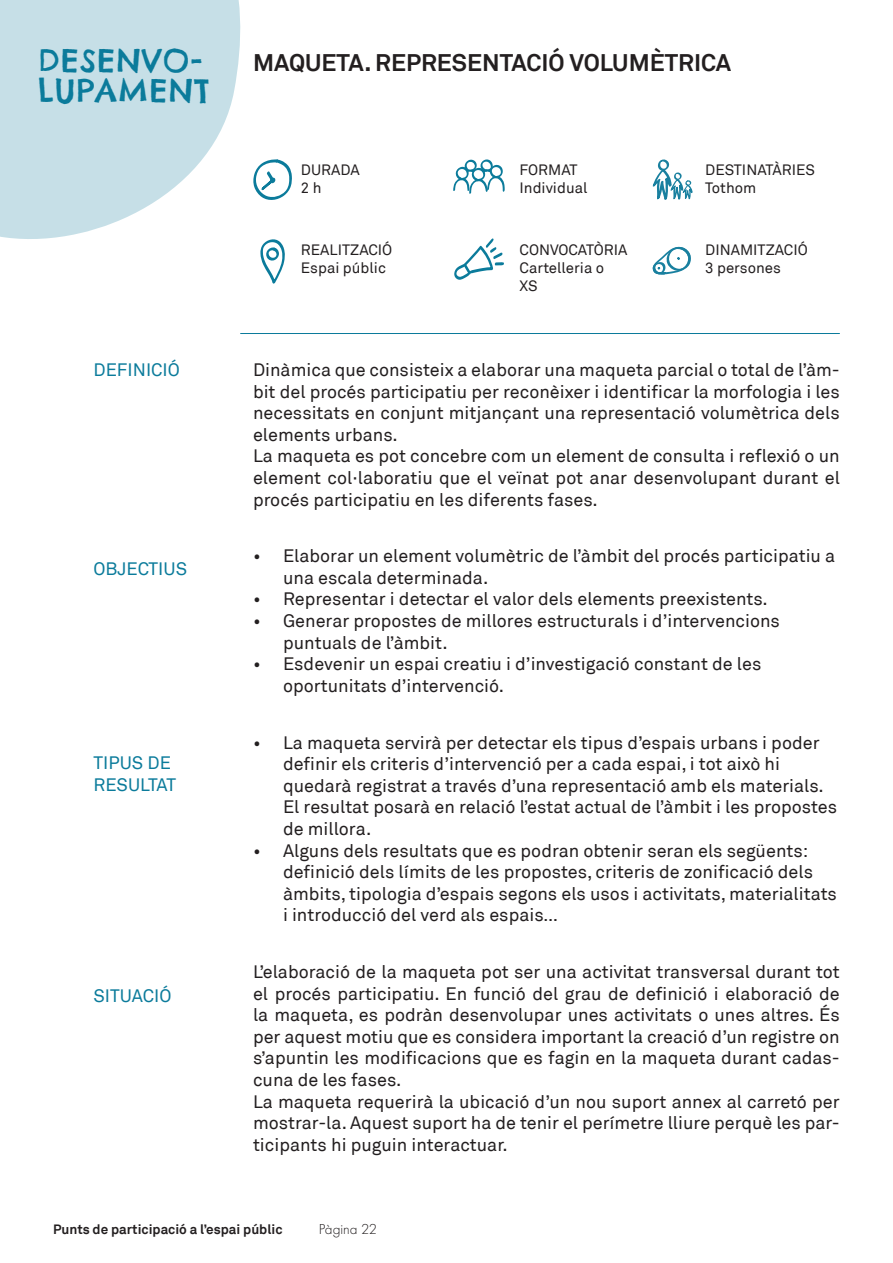
<style>
.page{position:relative;width:893px;height:1263px;background:#fff}
.page>*{position:absolute;margin:0;border:0;box-sizing:border-box;transform-origin:0 0}
.Chelsea_15pt{font:31.5px "Chelsea Market";letter-spacing:.03em;color:#0b7b9b}
.Titol_16pt{font:700 24px "Akkurat";color:#231f20}
.Text_13pt{font:18px/21.6px "Akkurat";color:#231f20}
.Text_13pt-2{font:18px/21.6px "Akkurat";color:#0b7b9b}
.Nota_Text_10_pt{font:15px "Akkurat";color:#231f20}
.t1{font:300 15px "Futura PT";color:#231f20}
.t2{font:700 13.5px "Akkurat";color:#231f20}
</style>
<div class="page">
<svg style="left:0;top:0;width:241px;height:239px;fill:#c6dfe7"></svg>
<svg style="left:652px;top:246px;width:39px;height:29px"></svg>
<hr style="left:240px;top:333px;width:600px;height:1px;background:#0b7b9b">
<svg style="left:253px;top:159px;width:39px;height:41px"></svg>
<svg style="left:260px;top:239px;width:25px;height:45px"></svg>
<svg style="left:453px;top:159px;width:52px;height:35px"></svg>
<svg style="left:454px;top:238px;width:50px;height:42px"></svg>
<svg style="left:653px;top:159px;width:39px;height:41px"></svg>
<p class="Chelsea_15pt" style="left:38px;top:40px;width:166px">DESENVO-</p>
<p class="Chelsea_15pt" style="left:38px;top:70px;width:173px">LUPAMENT</p>
<p class="Text_13pt-2" style="left:94px;top:359px;width:88px">DEFINICIÓ</p>
<p class="Text_13pt-2" style="left:94px;top:558px;width:95px">OBJECTIUS</p>
<p class="Text_13pt-2" style="left:94px;top:752px;width:84px">TIPUS DE<br>RESULTAT</p>
<p class="Text_13pt-2" style="left:94px;top:985px;width:79px">SITUACIÓ</p>
<p class="Titol_16pt" style="left:253px;top:47px;width:480px">MAQUETA. REPRESENTACIÓ VOLUMÈTRICA</p>
<p class="Nota_Text_10_pt" style="left:301px;top:161px;width:60px">DURADA</p>
<p class="Nota_Text_10_pt" style="left:301px;top:179px;width:22px">2 h</p>
<p class="Nota_Text_10_pt" style="left:301px;top:241px;width:93px">REALITZACIÓ</p>
<p class="Nota_Text_10_pt" style="left:301px;top:259px;width:87px">Espai públic</p>
<p class="Nota_Text_10_pt" style="left:519px;top:161px;width:60px">FORMAT</p>
<p class="Nota_Text_10_pt" style="left:519px;top:179px;width:69px">Individual</p>
<p class="Nota_Text_10_pt" style="left:519px;top:241px;width:109px">CONVOCATÒRIA</p>
<p class="Nota_Text_10_pt" style="left:519px;top:259px;width:86px">Cartelleria o</p>
<p class="Nota_Text_10_pt" style="left:519px;top:277px;width:20px">XS</p>
<p class="Nota_Text_10_pt" style="left:705px;top:161px;width:111px">DESTINATÀRIES</p>
<p class="Nota_Text_10_pt" style="left:705px;top:179px;width:53px">Tothom</p>
<p class="Nota_Text_10_pt" style="left:705px;top:241px;width:104px">DINAMITZACIÓ</p>
<p class="Nota_Text_10_pt" style="left:705px;top:259px;width:77px">3 persones</p>
<p class="Text_13pt" style="left:253px;top:359px;width:588px;text-align:justify">Dinàmica que consisteix a elaborar una maqueta parcial o total de l’àm&shy;bit del procés participatiu per reconèixer i identificar la morfologia i les necessitats en conjunt mitjançant una representació volumètrica dels elements urbans.</p>
<p class="Text_13pt" style="left:253px;top:446px;width:588px;text-align:justify">La maqueta es pot concebre com un element de consulta i reflexió o un element col·laboratiu que el veïnat pot anar desenvolupant durant el procés participatiu en les diferents fases.</p>
<p class="Text_13pt" style="left:283px;top:546px;width:554px;text-indent:-30px">• Elaborar un element volumètric de l’àmbit del procés participatiu a una escala determinada.</p>
<p class="Text_13pt" style="left:253px;top:589px;width:516px">• Representar i detectar el valor dels elements preexistents.</p>
<p class="Text_13pt" style="left:283px;top:610px;width:498px;text-indent:-30px">• Generar propostes de millores estructurals i d’intervencions puntuals de l’àmbit.</p>
<p class="Text_13pt" style="left:283px;top:654px;width:480px;text-indent:-30px">• Esdevenir un espai creatiu i d’investigació constant de les oportunitats d’intervenció.</p>
<p class="Text_13pt" style="left:283px;top:732px;width:556px;text-indent:-30px">• La maqueta servirà per detectar els tipus d’espais urbans i poder definir els criteris d’intervenció per a cada espai, i tot això hi quedarà registrat a través d’una representació amb els materials.<br>El resultat posarà en relació l’estat actual de l’àmbit i les propostes de millora.</p>
<p class="Text_13pt" style="left:283px;top:840px;width:555px;text-indent:-30px">• Alguns dels resultats que es podran obtenir seran els següents: definició dels límits de les propostes, criteris de zonificació dels àmbits, tipologia d’espais segons els usos i activitats, materialitats i introducció del verd als espais…</p>
<p class="Text_13pt" style="left:253px;top:961px;width:588px;text-align:justify">L’elaboració de la maqueta pot ser una activitat transversal durant tot el procés participatiu. En funció del grau de definició i elaboració de la maqueta, es podràn desenvolupar unes activitats o unes altres. És per aquest motiu que es considera important la creació d’un registre on s’apuntin les modificacions que es fagin en la maqueta durant cadas&shy;cuna de les fases.</p>
<p class="Text_13pt" style="left:253px;top:1091px;width:588px;text-align:justify">La maqueta requerirà la ubicació d’un nou suport annex al carretó per mostrar-la. Aquest suport ha de tenir el perímetre lliure perquè les par&shy;ticipants hi puguin interactuar.</p>
<p class="t2" style="left:53px;top:1221px;width:231px">Punts de participació a l’espai públic</p>
<p class="t1" style="left:319px;top:1220px;width:60px">Pàgina 22</p>
</div>
